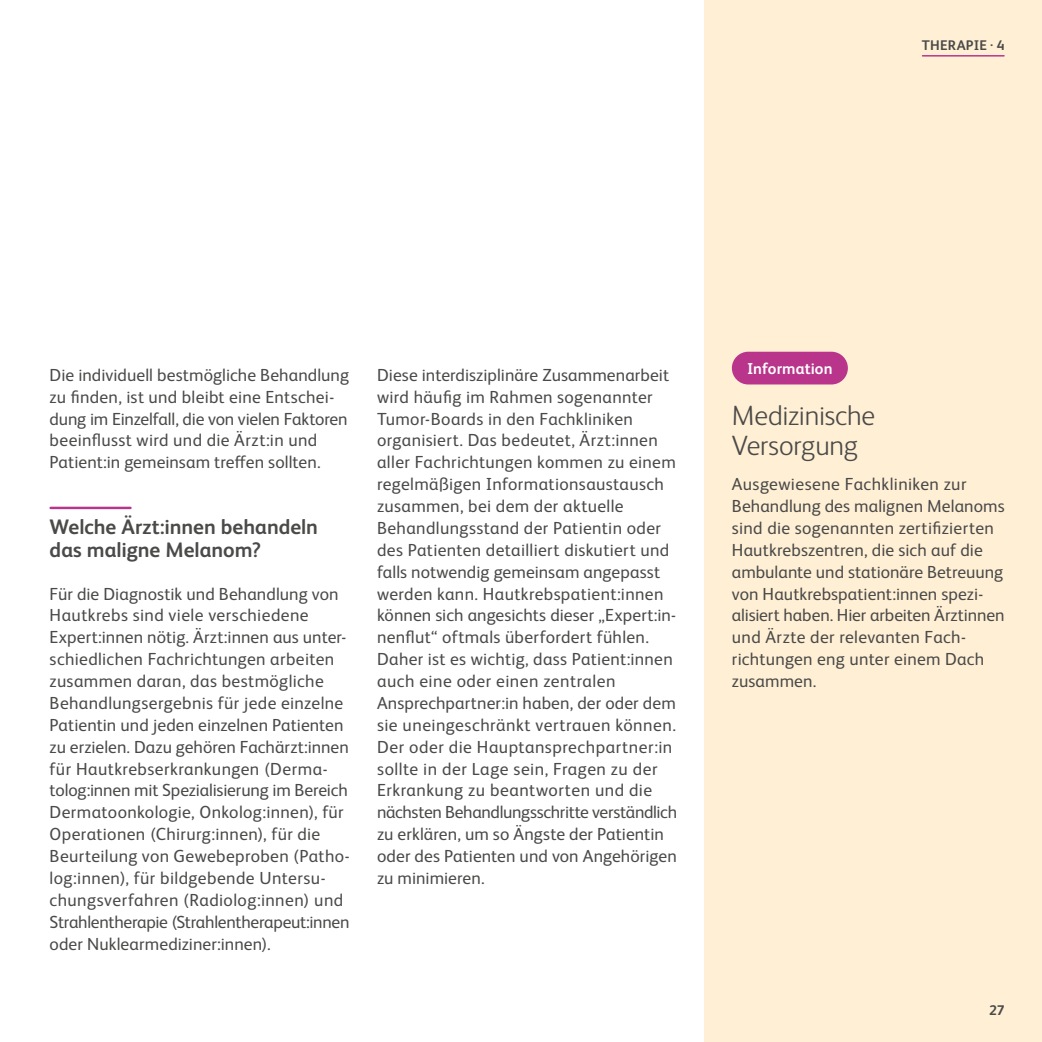
<style>
.page{position:relative;width:1042px;height:1042px;background:#fff}
.page>*{position:absolute;margin:0;border:0;box-sizing:border-box;transform-origin:0 0}
.t1{font:300 28px/30.8px "BMS Humanity";letter-spacing:-.005em;color:#4a4a49}
.t2{font:700 21px/23.1px "BMS Humanity";color:#4a4a49}
.t3{font:17.5px/21.9px "BMS Humanity";letter-spacing:.015em;color:#4a4a49}
.t4{font:700 15.75px "BMS Humanity";letter-spacing:.005em;color:#fff}
.t5{font:700 14px "BMS Humanity";letter-spacing:.015em;color:#4a4a49}
</style>
<div class="page">
<div style="left:704px;top:0;width:338px;height:1042px;background:#ffefd4"></div>
<div style="left:732px;top:352px;width:116px;height:32px;background:#b9348b;border-radius:16px"></div>
<hr style="left:51px;top:507px;width:79px;height:2px;background:#b9348b">
<hr style="left:922px;top:55px;width:82px;height:2px;background:#b9348b">
<p class="t5" style="left:922px;top:35px;width:84px">THERAPIE · 4</p>
<p class="t3" style="left:50px;top:362px;width:301px">Die individuell bestmögliche Behandlung zu finden, ist und bleibt eine Entschei&shy;dung im Einzelfall, die von vielen Faktoren beeinflusst wird und die Ärzt:in und Patient:in gemeinsam treffen sollten.</p>
<p class="t2" style="left:50px;top:514px;width:270px">Welche Ärzt:innen behandeln das maligne Melanom?</p>
<p class="t3" style="left:50px;top:581px;width:302px">Für die Diagnostik und Behandlung von Hautkrebs sind viele verschiedene Expert:innen nötig. Ärzt:innen aus unter&shy;schiedlichen Fachrichtungen arbeiten zusammen daran, das bestmögliche Behandlungsergebnis für jede einzelne Patientin und jeden einzelnen Patienten zu erzielen. Dazu gehören Fachärzt:innen für Hautkrebserkrankungen (Derma&shy;tolog:innen mit Spezialisierung im Bereich Dermatoonkologie, Onkolog:innen), für Operationen (Chirurg:innen), für die Beurteilung von Gewebeproben (Patho&shy;log:innen), für bildgebende Untersu&shy;chungsverfahren (Radiolog:innen) und Strahlentherapie (Strahlentherapeut:innen oder Nuklearmediziner:innen).</p>
<p class="t3" style="left:377px;top:362px;width:301px">Diese interdisziplinäre Zusammenarbeit wird häufig im Rahmen sogenannter Tumor-Boards in den Fachkliniken organisiert. Das bedeutet, Ärzt:innen aller Fachrichtungen kommen zu einem regelmäßigen Informationsaustausch zusammen, bei dem der aktuelle Behandlungsstand der Patientin oder des Patienten detailliert diskutiert und falls notwendig gemeinsam angepasst werden kann. Hautkrebspatient:innen können sich angesichts dieser „Expert:in&shy;nenflut“ oftmals überfordert fühlen.<br>Daher ist es wichtig, dass Patient:innen auch eine oder einen zentralen Ansprechpartner:in haben, der oder dem sie uneingeschränkt vertrauen können.<br>Der oder die Hauptansprechpartner:in sollte in der Lage sein, Fragen zu der Erkrankung zu beantworten und die nächsten Behandlungsschritte verständlich zu erklären, um so Ängste der Patientin oder des Patienten und von Angehörigen zu minimieren.</p>
<p class="t4" style="left:747px;top:357px;width:87px">Information</p>
<h1 class="t1" style="left:732px;top:398px;width:145px">Medizinische<br>Versorgung</h1>
<p class="t3" style="left:732px;top:472px;width:274px">Ausgewiesene Fachkliniken zur<br>Behandlung des malignen Melanoms sind die sogenannten zertifizierten<br>Hautkrebszentren, die sich auf die ambulante und stationäre Betreuung von Hautkrebspatient:innen spezi&shy;alisiert haben. Hier arbeiten Ärztinnen und Ärzte der relevanten Fach&shy;richtungen eng unter einem Dach zusammen.</p>
<p class="t5" style="left:989px;top:1000px;width:17px">27</p>
</div>
